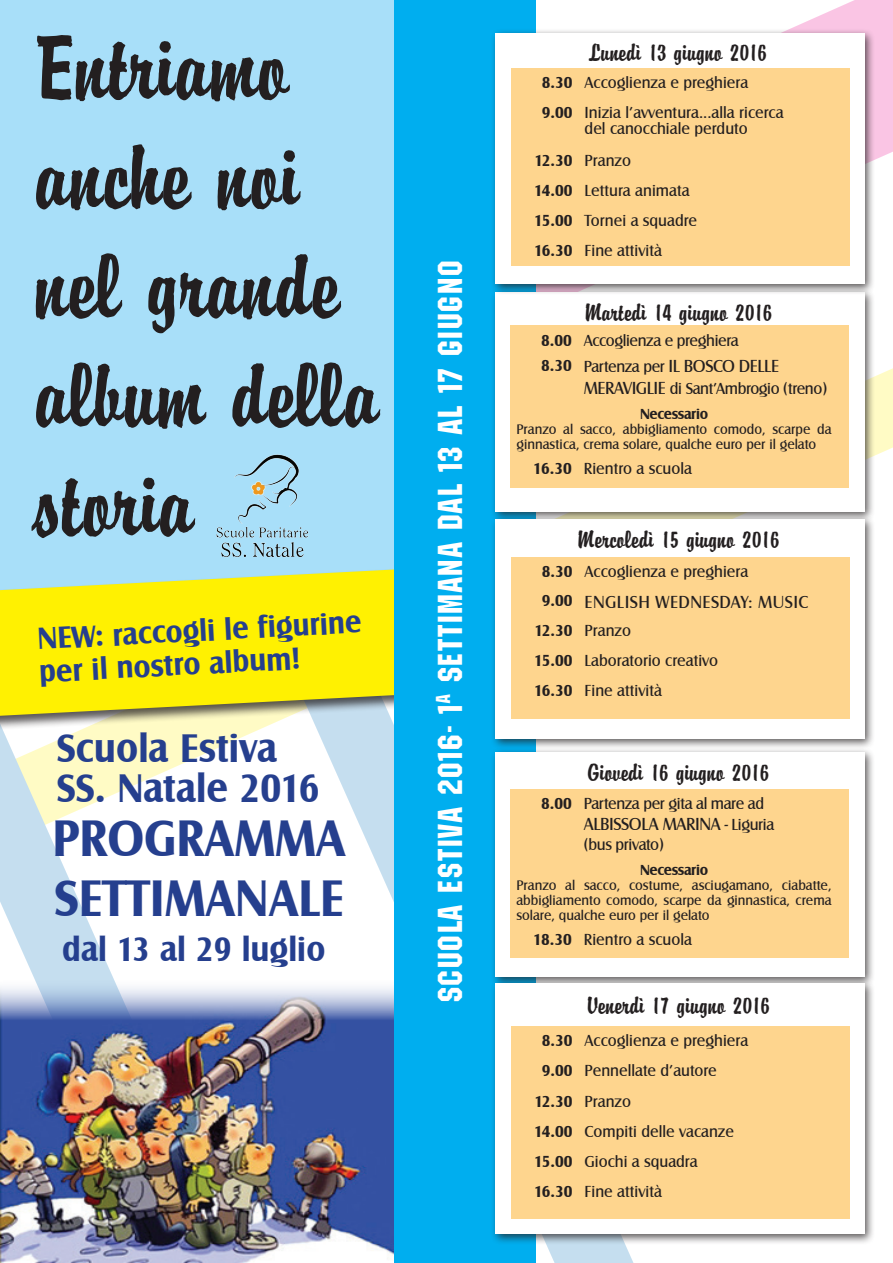
<style>
.page{position:relative;width:893px;height:1263px;background:#fff}
.page>*{position:absolute;margin:0;border:0;box-sizing:border-box;transform-origin:0 0}
.t1{font:97.5px/109.1px "Brody D";color:#231f20}
.t2{font:700 52.95px/59.6px "Castle T";color:#253f8e;scale:.93 1}
.t3{font:700 41.1px/39.8px "Castle T";color:#253f8e;scale:.93 1}
.t4{font:36px "Machine Itc DEE";letter-spacing:.05em;color:#fff}
.t5{font:700 35.25px "Castle T";color:#253f8e;scale:.93 1}
.t6{font:700 31.5px/33px "Castle T";color:#253f8e;scale:.93 1}
.t7{font:26.1px "Brody D";color:#231f20}
.t8{font:18px "Castle T";letter-spacing:-.02em;color:#231f20}
.t9{font:18px "Castle T";letter-spacing:.025em;color:#231f20}
.t10{font:16.5px/29.7px "Castle T";color:#231f20}
.t11{font:16.5px "Castle T";letter-spacing:-.025em;color:#231f20}
.t12{font:700 15px "Castle T";letter-spacing:-.025em;color:#231f20}
.t13{font:14.25px/15px "Castle T";color:#231f20}
.s1{font-weight:700}
.s2{font-weight:700;font-size:16.5px}
.s3{font-size:16.5px}
.s4{font-size:18px}
</style>
<div class="page">
<svg style="left:0;top:733px;width:634px;height:530px"></svg>
<div style="left:0;top:0;width:476px;height:629px;background:#a8dff9"></div>
<img style="left:0;top:978px;width:394px;height:284px">
<img style="left:216px;top:454px;width:93px;height:104px">
<div style="left:0;top:566px;width:444px;height:167px;background:#231f20;opacity:.75"></div>
<svg style="left:0;top:568px;width:394px;height:148px;background:#f0e91f"></svg>
<div style="left:394px;top:0;width:142px;height:1263px;background:#00aeef"></div>
<div style="left:490px;top:287px;width:385px;height:236px;background:#231f20;opacity:.75"></div>
<div style="left:495px;top:292px;width:369px;height:219px;background:#fff"></div>
<div style="left:510px;top:326px;width:338px;height:162px;background:#fed58e"></div>
<div style="left:490px;top:28px;width:385px;height:267px;background:#231f20;opacity:.75"></div>
<div style="left:495px;top:33px;width:369px;height:251px;background:#fff"></div>
<div style="left:511px;top:68px;width:338px;height:198px;background:#fed58e"></div>
<div style="left:490px;top:515px;width:385px;height:235px;background:#231f20;opacity:.75"></div>
<div style="left:495px;top:520px;width:369px;height:219px;background:#fff"></div>
<div style="left:511px;top:557px;width:338px;height:161px;background:#fed58e"></div>
<div style="left:490px;top:747px;width:385px;height:241px;background:#231f20;opacity:.75"></div>
<div style="left:495px;top:752px;width:369px;height:225px;background:#fff"></div>
<div style="left:510px;top:789px;width:338px;height:169px;background:#fed58e"></div>
<div style="left:490px;top:978px;width:385px;height:267px;background:#231f20;opacity:.75"></div>
<div style="left:495px;top:984px;width:369px;height:250px;background:#fff"></div>
<div style="left:511px;top:1026px;width:338px;height:192px;background:#fed58e"></div>
<h1 class="t1" style="left:35px;top:15px;width:346px">Entriamo anche noi nel grande album della storia</h1>
<h3 class="t6" style="left:37px;top:623px;width:350px;rotate:-3deg">NEW: raccogli le figurine per il nostro album!</h3>
<h3 class="t3" style="left:57px;top:729px;width:284px">Scuola Estiva<br>SS. Natale 2016</h3>
<h2 class="t2" style="left:53px;top:809px;width:317px">PROGRAMMA<br>SETTIMANALE</h2>
<h3 class="t5" style="left:62px;top:929px;width:284px">dal 13 al 29 luglio</h3>
<h3 class="t4" style="left:430px;top:1002px;width:743px;rotate:-90deg">scuola estiva 2016- 1<sup>a</sup> settimana dal 13 al 17 giugno</h3>
<h3 class="t7" style="left:589px;top:38px;width:179px">Lunedì 13 giugno 2016</h3>
<p class="t10" style="left:542px;top:68px;width:243px"><span class="s1">8.30</span> Accoglienza e preghiera<br><span class="s1">9.00</span> Inizia l’avventura...alla ricerca</p>
<p class="t10" style="left:534px;top:113px;width:215px;line-height:32.4px;text-indent:50px">del canocchiale perduto<br><span class="s1">12.30</span> Pranzo</p>
<p class="t10" style="left:534px;top:176px;width:165px"><span class="s1">14.00</span> Lettura animata<br><span class="s1">15.00</span> Tornei a squadre<br><span class="s1">16.30</span> Fine attività</p>
<h3 class="t7" style="left:584px;top:298px;width:190px">Martedì 14 giugno 2016</h3>
<p class="t11" style="left:541px;top:331px;width:199px"><span class="s1">8.00</span> Accoglienza e preghiera</p>
<p class="t8" style="left:541px;top:356px;width:240px"><span class="s2">8.30</span> <span class="s3">Partenza per</span> IL BOSCO DELLE</p>
<p class="t11" style="left:584px;top:379px;width:245px"><span class="s4">MERAVIGLIE</span> di Sant’Ambrogio (treno)</p>
<p class="t12" style="left:640px;top:405px;width:70px">Necessario</p>
<p class="t13" style="left:516px;top:421px;width:317px">Pranzo al sacco, abbigliamento comodo, scarpe da ginnastica, crema solare, qualche euro per il gelato</p>
<p class="t10" style="left:533px;top:454px;width:160px"><span class="s1">16.30</span> Rientro a scuola</p>
<h3 class="t7" style="left:577px;top:525px;width:204px">Mercoledì 15 giugno 2016</h3>
<p class="t10" style="left:542px;top:557px;width:208px"><span class="s1">8.30</span> Accoglienza e preghiera</p>
<p class="t9" style="left:542px;top:592px;width:268px"><span class="s2">9.00</span> ENGLISH WEDNESDAY: MUSIC</p>
<p class="t10" style="left:534px;top:616px;width:186px"><span class="s1">12.30</span> Pranzo<br><span class="s1">15.00</span> Laboratorio creativo<br><span class="s1">16.30</span> Fine attività</p>
<h3 class="t7" style="left:587px;top:758px;width:184px">Giovedì 16 giugno 2016</h3>
<p class="t11" style="left:541px;top:794px;width:225px"><span class="s1">8.00</span> Partenza per gita al mare ad</p>
<p class="t8" style="left:584px;top:814px;width:192px">ALBISSOLA MARINA <span class="s3">- Liguria</span></p>
<p class="t11" style="left:584px;top:835px;width:82px">(bus privato)</p>
<p class="t12" style="left:640px;top:861px;width:70px">Necessario</p>
<p class="t13" style="left:516px;top:877px;width:317px;text-align:justify">Pranzo al sacco, costume, asciugamano, ciabatte, abbigliamento comodo, scarpe da ginnastica, crema solare, qualche euro per il gelato</p>
<p class="t10" style="left:533px;top:925px;width:160px"><span class="s1">18.30</span> Rientro a scuola</p>
<h3 class="t7" style="left:586px;top:991px;width:185px">Venerdì 17 giugno 2016</h3>
<p class="t10" style="left:542px;top:1026px;width:208px"><span class="s1">8.30</span> Accoglienza e preghiera<br><span class="s1">9.00</span> Pennellate d’autore</p>
<p class="t10" style="left:534px;top:1087px;width:202px"><span class="s1">12.30</span> Pranzo<br><span class="s1">14.00</span> Compiti delle vacanze<br><span class="s1">15.00</span> Giochi a squadra<br><span class="s1">16.30</span> Fine attività</p>
</div>
